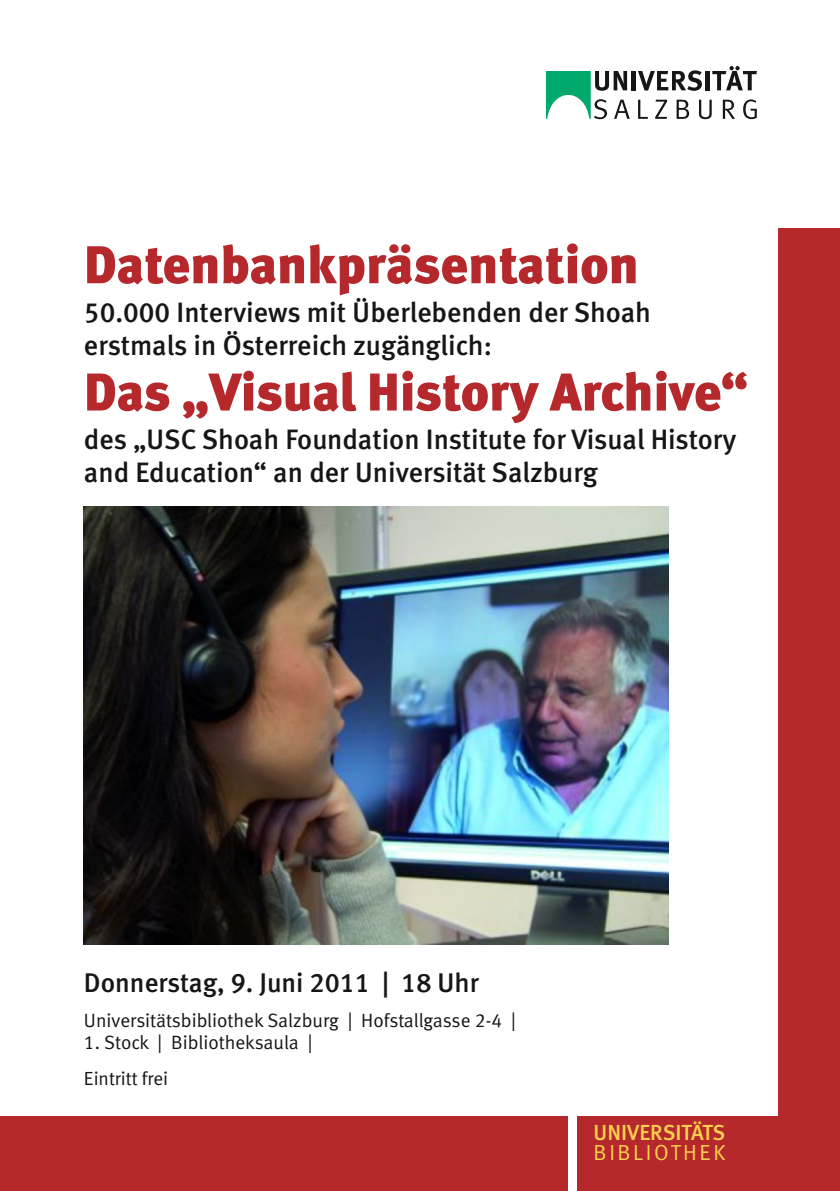
<style>
.page{position:relative;width:840px;height:1191px;background:#fff}
.page>*{position:absolute;margin:0;border:0;box-sizing:border-box;transform-origin:0 0}
.t1{font:53px "Meta Black LF";color:#b5282c}
.t2{font:28px/32.6px "Meta Medium LF";color:#151616}
.t3{font:27px "Meta Medium LF";color:#151616}
.t4{font:500 21.8px "Meta";color:#ffd04f}
.t5{font:21.8px "Meta Normal";letter-spacing:.12em;color:#ffd04f}
.t6{font:19.2px "Meta Normal LF";color:#151616}
.t7{font:19px "Meta Normal LF";color:#151616}
</style>
<div class="page">
<svg style="left:638px;top:100px;width:9px;height:19px"></svg>
<svg style="left:655px;top:100px;width:11px;height:19px"></svg>
<svg style="left:676px;top:100px;width:12px;height:19px"></svg>
<svg style="left:699px;top:100px;width:12px;height:19px"></svg>
<svg style="left:722px;top:100px;width:12px;height:19px"></svg>
<svg style="left:743px;top:99px;width:13px;height:20px"></svg>
<hr style="left:631px;top:71px;width:4px;height:19px;background:#151616">
<svg style="left:638px;top:70px;width:63px;height:21px"></svg>
<hr style="left:705px;top:71px;width:4px;height:19px;background:#151616">
<svg style="left:712px;top:66px;width:44px;height:24px"></svg>
<svg style="left:545px;top:71px;width:84px;height:48px"></svg>
<div style="left:0;top:1116px;width:567px;height:75px;background:#b5282c"></div>
<div style="left:577px;top:1116px;width:262px;height:75px;background:#b5282c"></div>
<div style="left:777px;top:228px;width:62px;height:919px;background:#b5282c"></div>
<img style="left:84px;top:506px;width:584px;height:438px">
<h1 class="t1" style="left:84px;top:234px;width:556px">Datenbankpräsentation</h1>
<p class="t2" style="left:84px;top:296px;width:568px">50.000 Interviews mit Überlebenden der Shoah erstmals in Österreich zugänglich:</p>
<h1 class="t1" style="left:84px;top:361px;width:665px">Das „Visual History Archive“</h1>
<p class="t2" style="left:84px;top:423px;width:653px">des „USC Shoah Foundation Institute for Visual History and Education“ an der Universität Salzburg</p>
<p class="t3" style="left:84px;top:967px;width:396px">Donnerstag, 9. Juni 2011 | 18 Uhr</p>
<p class="t6" style="left:84px;top:1009px;width:433px">Universitätsbibliothek Salzburg | Hofstallgasse 2-4 |</p>
<p class="t6" style="left:84px;top:1031px;width:230px">1. Stock | Bibliotheksaula |</p>
<p class="t7" style="left:84px;top:1066px;width:85px">Eintritt frei</p>
<p class="t4" style="left:593px;top:1119px;width:133px">UNIVERSITÄTS</p>
<p class="t5" style="left:593px;top:1139px;width:133px">BIBLIOTHEK</p>
</div>
